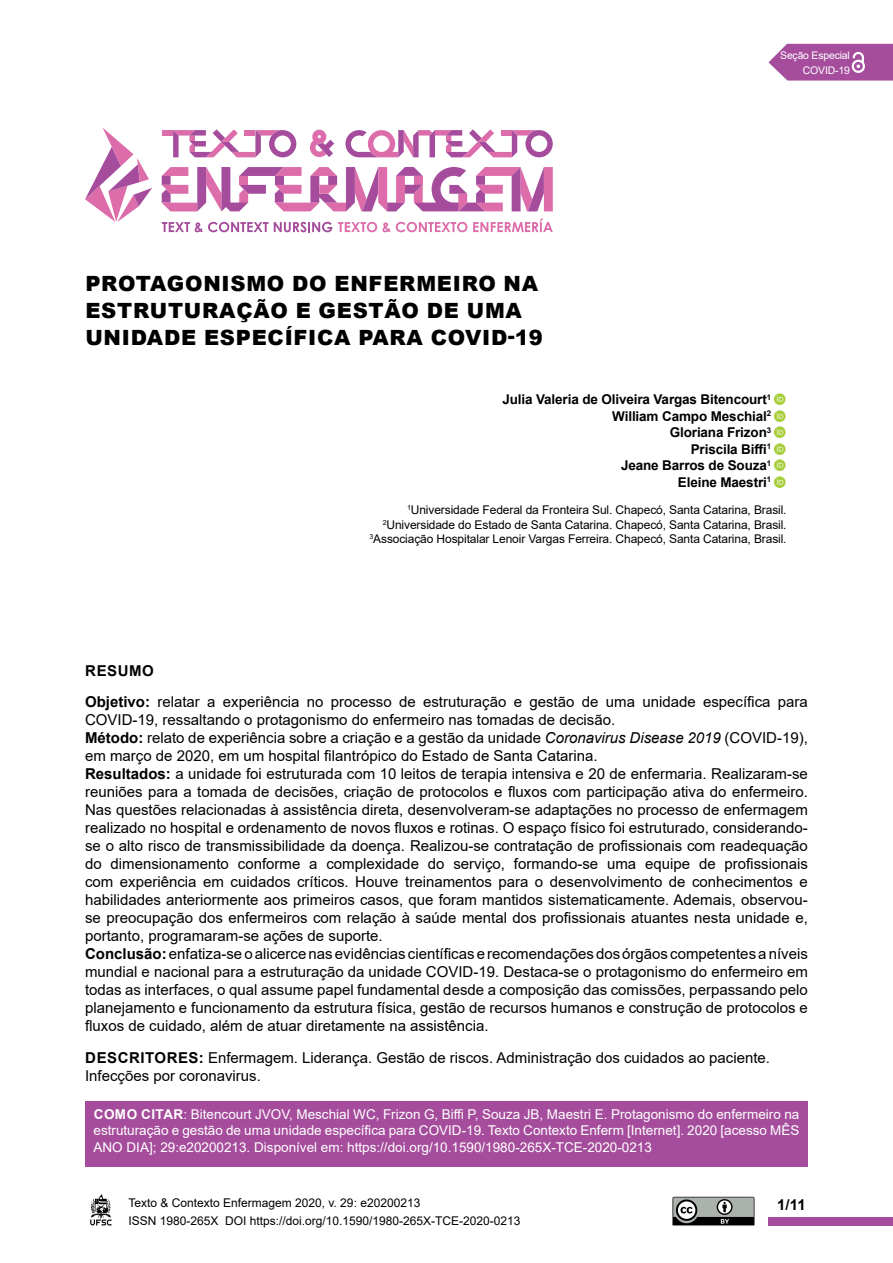
<style>
.page{position:relative;width:893px;height:1263px;background:#fff}
.page>*{position:absolute;margin:0;border:0;box-sizing:border-box;transform-origin:0 0}
.t1{font:900 21px/27px "Arial";letter-spacing:.035em;color:#000}
.t2{font:15px/18px "Arial";color:#000}
.t3{font:700 15px "Arial";color:#000}
.t4{font:13.5px/16.2px "Arial";color:#fff;text-align:justify}
.t5{font:700 13.5px/16.5px "Arial";letter-spacing:-.01em;color:#000;text-align:right}
.t6{font:12px/14.4px "Arial";letter-spacing:-.01em;color:#000}
.t7{font:10.5px/15px "Arial";letter-spacing:-.02em;color:#fff;text-align:right}
.s1{font-weight:700}
.s2{font-style:italic}
</style>
<div class="page">
<div style="left:769px;top:1217px;width:124px;height:8px;background:#a54d9c"></div>
<svg style="left:90px;top:1194px;width:22px;height:31px"></svg>
<svg style="left:162px;top:167px;width:391px;height:45px"></svg>
<div style="left:162px;top:130px;width:11px;height:6px;background:#dd6daa"></div>
<svg style="left:173px;top:129px;width:123px;height:28px"></svg>
<svg style="left:310px;top:129px;width:243px;height:28px"></svg>
<svg style="left:162px;top:222px;width:106px;height:10px"></svg>
<svg style="left:274px;top:222px;width:58px;height:10px"></svg>
<svg style="left:338px;top:222px;width:129px;height:10px"></svg>
<svg style="left:473px;top:219px;width:80px;height:13px"></svg>
<svg style="left:85px;top:128px;width:67px;height:94px"></svg>
<svg style="left:768px;top:44px;width:125px;height:37px;background:#af61a7"></svg>
<svg style="left:672px;top:1197px;width:83px;height:29px;background:#777b78"></svg>
<div style="left:85px;top:1101px;width:723px;height:66px;background:#a54d9c"></div>
<h1 class="t1" style="left:85px;top:270px;width:459px">PROTAGONISMO DO ENFERMEIRO NA<br>ESTRUTURAÇÃO E GESTÃO DE UMA<br>UNIDADE ESPECÍFICA PARA COVID-19</h1>
<p class="t7" style="left:780px;top:47px;width:71px">Seção Especial<br>COVID-19</p>
<p class="t5" style="left:502px;top:392px;width:270px">Julia Valeria de Oliveira Vargas Bitencourt<sup>1<br></sup>William Campo Meschial<sup>2<br></sup>Gloriana Frizon<sup>3<br></sup>Priscila Biffi<sup>1<br></sup>Jeane Barros de Souza<sup>1<br></sup>Eleine Maestri<sup>1</sup></p>
<p class="t6" style="left:369px;top:503px;width:419px;text-align:right"><sup>1</sup>Universidade Federal da Fronteira Sul. Chapecó, Santa Catarina, Brasil.<br><sup>2</sup>Universidade do Estado de Santa Catarina. Chapecó, Santa Catarina, Brasil.<br><sup>3</sup>Associação Hospitalar Lenoir Vargas Ferreira. Chapecó, Santa Catarina, Brasil.</p>
<p class="t2" style="left:85px;top:655px;width:724px;line-height:30.8px"><span class="s1">RESUMO<br>Objetivo:</span> relatar a experiência no processo de estruturação e gestão de uma unidade específica para</p>
<p class="t2" style="left:85px;top:710px;width:724px">COVID-19, ressaltando o protagonismo do enfermeiro nas tomadas de decisão.<br><span class="s1">Método:</span> relato de experiência sobre a criação e a gestão da unidade <span class="s2">Coronavirus Disease 2019</span> (COVID-19), em março de 2020, em um hospital filantrópico do Estado de Santa Catarina.<br><span class="s1">Resultados:</span> a unidade foi estruturada com 10 leitos de terapia intensiva e 20 de enfermaria. Realizaram-se reuniões para a tomada de decisões, criação de protocolos e fluxos com participação ativa do enfermeiro.<br>Nas questões relacionadas à assistência direta, desenvolveram-se adaptações no processo de enfermagem realizado no hospital e ordenamento de novos fluxos e rotinas. O espaço físico foi estruturado, considerando&shy;se o alto risco de transmissibilidade da doença. Realizou-se contratação de profissionais com readequação do dimensionamento conforme a complexidade do serviço, formando-se uma equipe de profissionais com experiência em cuidados críticos. Houve treinamentos para o desenvolvimento de conhecimentos e habilidades anteriormente aos primeiros casos, que foram mantidos sistematicamente. Ademais, observou&shy;se preocupação dos enfermeiros com relação à saúde mental dos profissionais atuantes nesta unidade e, portanto, programaram-se ações de suporte.<br><span class="s1">Conclusão:</span> enfatiza-se o alicerce nas evidências científicas e recomendações dos órgãos competentes a níveis mundial e nacional para a estruturação da unidade COVID-19. Destaca-se o protagonismo do enfermeiro em todas as interfaces, o qual assume papel fundamental desde a composição das comissões, perpassando pelo planejamento e funcionamento da estrutura física, gestão de recursos humanos e construção de protocolos e fluxos de cuidado, além de atuar diretamente na assistência.</p>
<p class="t2" style="left:85px;top:1049px;width:686px"><span class="s1">DESCRITORES:</span> Enfermagem. Liderança. Gestão de riscos. Administração dos cuidados ao paciente.<br>Infecções por coronavirus.</p>
<p class="t4" style="left:94px;top:1106px;width:707px"><span class="s1">COMO CITAR</span>: Bitencourt JVOV, Meschial WC, Frizon G, Biffi P, Souza JB, Maestri E. Protagonismo do enfermeiro na estruturação e gestão de uma unidade específica para COVID-19. Texto Contexto Enferm [Internet]. 2020 [acesso MÊS ANO DIA]; 29:e20200213. Disponível em: https://doi.org/10.1590/1980-265X-TCE-2020-0213</p>
<p class="t6" style="left:128px;top:1194px;width:394px;line-height:18px">Texto &amp; Contexto Enfermagem 2020, v. 29: e20200213<br>ISSN 1980-265X DOI https://doi.org/10.1590/1980-265X-TCE-2020-0213</p>
<p class="t3" style="left:777px;top:1194px;width:30px">1/11</p>
</div>
